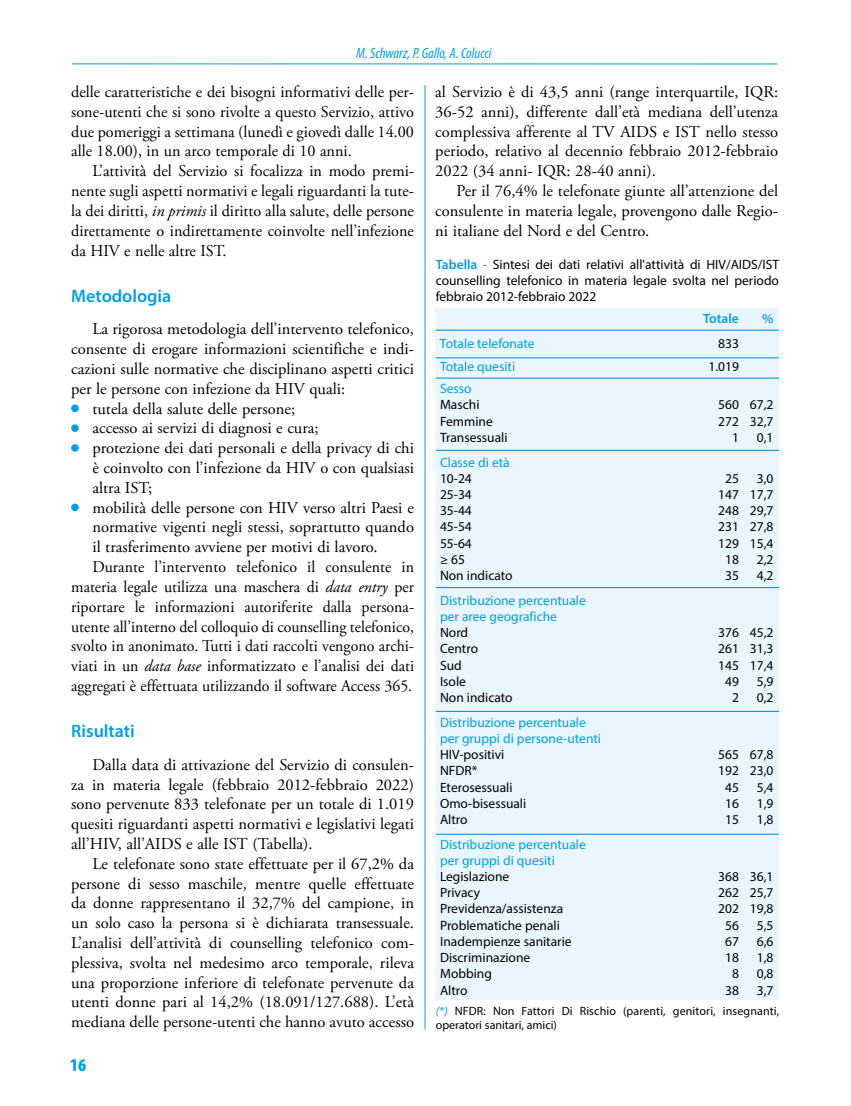
<style>
.page{position:relative;width:851px;height:1106px;background:#fff}
.page>*{position:absolute;margin:0;border:0;box-sizing:border-box;transform-origin:0 0}
.t1{font:600 18px "Myriad Pro";color:#009fe3}
.t2{font:900 condensed 18px "Myriad Pro";color:#009fe3}
.t3{font:16.5px/19.8px "Adobe Garamond Pro";color:#000;text-align:justify}
.t4{font:16.5px "Adobe Garamond Pro";color:#000;scale:.96 1}
.t5{font:italic condensed 15px "Myriad Pro";color:#009fe3}
.t6{font:13.5px/16.2px "Myriad Pro";color:#000;text-align:justify}
.t7{font:13.5px/16.2px "Myriad Pro";color:#009fe3}
.t8{font:600 13.5px "Myriad Pro";color:#009fe3}
.t9{font:12px/14.4px "Myriad Pro";letter-spacing:.01em;color:#000}
.s1{font-style:italic}
.s2{color:#009fe3}
.s3{font-weight:600;color:#009fe3}
.s4{color:#009984}
.s5{font-style:italic;color:#009fe3}
</style>
<div class="page">
<hr style="left:72px;top:63px;width:705px;height:1px;background:#009fe3">
<hr style="left:424px;top:85px;width:1px;height:944px;background:#009fe3">
<div style="left:435px;top:308px;width:344px;height:691px;background:#eaf6fe"></div>
<hr style="left:435px;top:329px;width:344px;height:2px;background:#009fe3">
<hr style="left:435px;top:357px;width:344px;height:1px;background:#009fe3">
<hr style="left:435px;top:377px;width:344px;height:1px;background:#009fe3">
<hr style="left:435px;top:450px;width:344px;height:1px;background:#009fe3">
<hr style="left:435px;top:587px;width:344px;height:1px;background:#009fe3">
<hr style="left:435px;top:711px;width:344px;height:1px;background:#009fe3">
<hr style="left:435px;top:833px;width:344px;height:1px;background:#009fe3">
<p class="t5" style="left:356px;top:43px;width:137px">M. Schwarz, P. Gallo, A. Colucci</p>
<p class="t3" style="left:71px;top:82px;width:344px">delle caratteristiche e dei bisogni informativi delle per&shy;sone-utenti che si sono rivolte a questo Servizio, attivo due pomeriggi a settimana (lunedì e giovedì dalle 14.00 alle 18.00), in un arco temporale di 10 anni.</p>
<p class="t3" style="left:71px;top:162px;width:344px;text-indent:21px">L’attività del Servizio si focalizza in modo premi&shy;nente sugli aspetti normativi e legali riguardanti la tute&shy;la dei diritti, <span class="s1">in primis</span> il diritto alla salute, delle persone direttamente o indirettamente coinvolte nell’infezione da HIV e nelle altre IST.</p>
<p class="t1" style="left:71px;top:284px;width:102px">Metodologia</p>
<p class="t3" style="left:71px;top:320px;width:344px;text-indent:21px">La rigorosa metodologia dell’intervento telefonico, consente di erogare informazioni scientifiche e indi&shy;cazioni sulle normative che disciplinano aspetti critici per le persone con infezione da HIV quali:</p>
<p class="t3" style="left:71px;top:399px;width:225px"><span class="s2">•</span> tutela della salute delle persone;</p>
<p class="t3" style="left:71px;top:419px;width:249px"><span class="s2">•</span> accesso ai servizi di diagnosi e cura;</p>
<p class="t3" style="left:92px;top:438px;width:323px;text-indent:-21px"><span class="s2">•</span> protezione dei dati personali e della privacy di chi è coinvolto con l’infezione da HIV o con qualsiasi altra IST;</p>
<p class="t3" style="left:71px;top:498px;width:344px"><span class="s2">•</span> mobilità delle persone con HIV verso altri Paesi e</p>
<p class="t3" style="left:92px;top:518px;width:323px">normative vigenti negli stessi, soprattutto quando</p>
<p class="t3" style="left:92px;top:537px;width:287px">il trasferimento avviene per motivi di lavoro.</p>
<p class="t4" style="left:92px;top:557px;width:336px">Durante l’intervento telefonico il consulente in</p>
<p class="t4" style="left:71px;top:577px;width:358px">materia legale utilizza una maschera di <span class="s1">data entry</span> per</p>
<p class="t4" style="left:71px;top:596px;width:359px">riportare le informazioni autoriferite dalla persona-</p>
<p class="t4" style="left:71px;top:616px;width:358px">utente all’interno del colloquio di counselling telefonico,</p>
<p class="t4" style="left:71px;top:636px;width:358px">svolto in anonimato. Tutti i dati raccolti vengono archi-</p>
<p class="t4" style="left:71px;top:656px;width:358px">viati in un <span class="s1">data base</span> informatizzato e l’analisi dei dati</p>
<p class="t4" style="left:71px;top:676px;width:356px">aggregati è effettuata utilizzando il software Access 365.</p>
<p class="t1" style="left:71px;top:719px;width:65px">Risultati</p>
<p class="t3" style="left:71px;top:755px;width:344px;text-indent:21px">Dalla data di attivazione del Servizio di consulen&shy;za in materia legale (febbraio 2012-febbraio 2022) sono pervenute 833 telefonate per un totale di 1.019 quesiti riguardanti aspetti normativi e legislativi legati all’HIV, all’AIDS e alle IST (Tabella).</p>
<p class="t3" style="left:71px;top:854px;width:344px;text-indent:21px">Le telefonate sono state effettuate per il 67,2% da persone di sesso maschile, mentre quelle effettuate da donne rappresentano il 32,7% del campione, in un solo caso la persona si è dichiarata transessuale.<br>L’analisi dell’attività di counselling telefonico com&shy;plessiva, svolta nel medesimo arco temporale, rileva una proporzione inferiore di telefonate pervenute da utenti donne pari al 14,2% (18.091/127.688). L’età mediana delle persone-utenti che hanno avuto accesso</p>
<p class="t2" style="left:70px;top:1055px;width:17px">16</p>
<p class="t3" style="left:435px;top:82px;width:344px">al Servizio è di 43,5 anni (range interquartile, IQR:<br>36-52 anni), differente dall’età mediana dell’utenza complessiva afferente al TV AIDS e IST nello stesso periodo, relativo al decennio febbraio 2012-febbraio 2022 (34 anni- IQR: 28-40 anni).</p>
<p class="t3" style="left:435px;top:181px;width:344px;text-indent:21px">Per il 76,4% le telefonate giunte all’attenzione del consulente in materia legale, provengono dalle Regio&shy;ni italiane del Nord e del Centro.</p>
<p class="t6" style="left:435px;top:256px;width:345px"><span class="s3">Tabella</span> <span class="s4">-</span> Sintesi dei dati relativi all'attività di HIV/AIDS/IST counselling telefonico in materia legale svolta nel periodo febbraio 2012-febbraio 2022</p>
<p class="t8" style="left:703px;top:310px;width:37px">Totale</p>
<p class="t8" style="left:762px;top:310px;width:13px">%</p>
<p class="t7" style="left:440px;top:335px;width:96px">Totale telefonate</p>
<p class="t6" style="left:718px;top:335px;width:22px">833</p>
<p class="t7" style="left:440px;top:358px;width:77px">Totale quesiti</p>
<p class="t6" style="left:708px;top:358px;width:32px">1.019</p>
<p class="t7" style="left:440px;top:380px;width:33px">Sesso</p>
<p class="t6" style="left:440px;top:396px;width:41px">Maschi</p>
<p class="t6" style="left:718px;top:396px;width:57px">560 67,2</p>
<p class="t6" style="left:440px;top:413px;width:54px">Femmine</p>
<p class="t6" style="left:718px;top:413px;width:57px">272 32,7</p>
<p class="t6" style="left:440px;top:429px;width:69px">Transessuali</p>
<p class="t6" style="left:732px;top:429px;width:8px">1</p>
<p class="t6" style="left:756px;top:429px;width:18px">0,1</p>
<p class="t7" style="left:440px;top:454px;width:71px">Classe di età</p>
<p class="t6" style="left:440px;top:470px;width:33px">10-24</p>
<p class="t6" style="left:725px;top:470px;width:15px">25</p>
<p class="t6" style="left:756px;top:470px;width:18px">3,0</p>
<p class="t6" style="left:440px;top:486px;width:33px">25-34</p>
<p class="t6" style="left:718px;top:486px;width:57px">147 17,7</p>
<p class="t6" style="left:440px;top:502px;width:33px">35-44</p>
<p class="t6" style="left:718px;top:502px;width:57px">248 29,7</p>
<p class="t6" style="left:440px;top:518px;width:33px">45-54</p>
<p class="t6" style="left:718px;top:518px;width:57px">231 27,8</p>
<p class="t6" style="left:440px;top:535px;width:33px">55-64</p>
<p class="t6" style="left:718px;top:535px;width:57px">129 15,4</p>
<p class="t6" style="left:440px;top:551px;width:27px">≥ 65</p>
<p class="t6" style="left:725px;top:551px;width:15px">18</p>
<p class="t6" style="left:756px;top:551px;width:18px">2,2</p>
<p class="t6" style="left:440px;top:567px;width:74px">Non indicato</p>
<p class="t6" style="left:725px;top:567px;width:15px">35</p>
<p class="t6" style="left:756px;top:567px;width:18px">4,2</p>
<p class="t7" style="left:440px;top:592px;width:147px">Distribuzione percentuale per aree geografiche</p>
<p class="t6" style="left:440px;top:624px;width:30px">Nord</p>
<p class="t6" style="left:718px;top:624px;width:57px">376 45,2</p>
<p class="t6" style="left:440px;top:640px;width:40px">Centro</p>
<p class="t6" style="left:718px;top:640px;width:57px">261 31,3</p>
<p class="t6" style="left:440px;top:656px;width:23px">Sud</p>
<p class="t6" style="left:718px;top:656px;width:57px">145 17,4</p>
<p class="t6" style="left:440px;top:673px;width:27px">Isole</p>
<p class="t6" style="left:725px;top:673px;width:15px">49</p>
<p class="t6" style="left:756px;top:673px;width:18px">5,9</p>
<p class="t6" style="left:440px;top:689px;width:74px">Non indicato</p>
<p class="t6" style="left:732px;top:689px;width:8px">2</p>
<p class="t6" style="left:756px;top:689px;width:18px">0,2</p>
<p class="t7" style="left:440px;top:714px;width:162px">Distribuzione percentuale per gruppi di persone-utenti</p>
<p class="t6" style="left:440px;top:746px;width:66px">HIV-positivi</p>
<p class="t6" style="left:718px;top:746px;width:57px">565 67,8</p>
<p class="t6" style="left:440px;top:762px;width:39px">NFDR*</p>
<p class="t6" style="left:718px;top:762px;width:57px">192 23,0</p>
<p class="t6" style="left:440px;top:778px;width:74px">Eterosessuali</p>
<p class="t6" style="left:725px;top:778px;width:15px">45</p>
<p class="t6" style="left:756px;top:778px;width:18px">5,4</p>
<p class="t6" style="left:440px;top:795px;width:88px">Omo-bisessuali</p>
<p class="t6" style="left:725px;top:795px;width:15px">16</p>
<p class="t6" style="left:756px;top:795px;width:18px">1,9</p>
<p class="t6" style="left:440px;top:811px;width:29px">Altro</p>
<p class="t6" style="left:725px;top:811px;width:15px">15</p>
<p class="t6" style="left:756px;top:811px;width:18px">1,8</p>
<p class="t7" style="left:440px;top:835px;width:147px">Distribuzione percentuale per gruppi di quesiti</p>
<p class="t6" style="left:440px;top:868px;width:71px">Legislazione</p>
<p class="t6" style="left:718px;top:868px;width:57px">368 36,1</p>
<p class="t6" style="left:440px;top:884px;width:42px">Privacy</p>
<p class="t6" style="left:718px;top:884px;width:57px">262 25,7</p>
<p class="t6" style="left:440px;top:900px;width:125px">Previdenza/assistenza</p>
<p class="t6" style="left:718px;top:900px;width:57px">202 19,8</p>
<p class="t6" style="left:440px;top:916px;width:121px">Problematiche penali</p>
<p class="t6" style="left:725px;top:916px;width:15px">56</p>
<p class="t6" style="left:756px;top:916px;width:18px">5,5</p>
<p class="t6" style="left:440px;top:933px;width:133px">Inadempienze sanitarie</p>
<p class="t6" style="left:725px;top:933px;width:15px">67</p>
<p class="t6" style="left:756px;top:933px;width:18px">6,6</p>
<p class="t6" style="left:440px;top:949px;width:92px">Discriminazione</p>
<p class="t6" style="left:725px;top:949px;width:15px">18</p>
<p class="t6" style="left:756px;top:949px;width:18px">1,8</p>
<p class="t6" style="left:440px;top:965px;width:53px">Mobbing</p>
<p class="t6" style="left:732px;top:965px;width:8px">8</p>
<p class="t6" style="left:756px;top:965px;width:18px">0,8</p>
<p class="t6" style="left:440px;top:981px;width:29px">Altro</p>
<p class="t6" style="left:725px;top:981px;width:15px">38</p>
<p class="t6" style="left:756px;top:981px;width:18px">3,7</p>
<p class="t9" style="left:435px;top:1003px;width:345px"><span class="s5">(*)</span> NFDR: Non Fattori Di Rischio (parenti, genitori, insegnanti, operatori sanitari, amici)</p>
</div>
